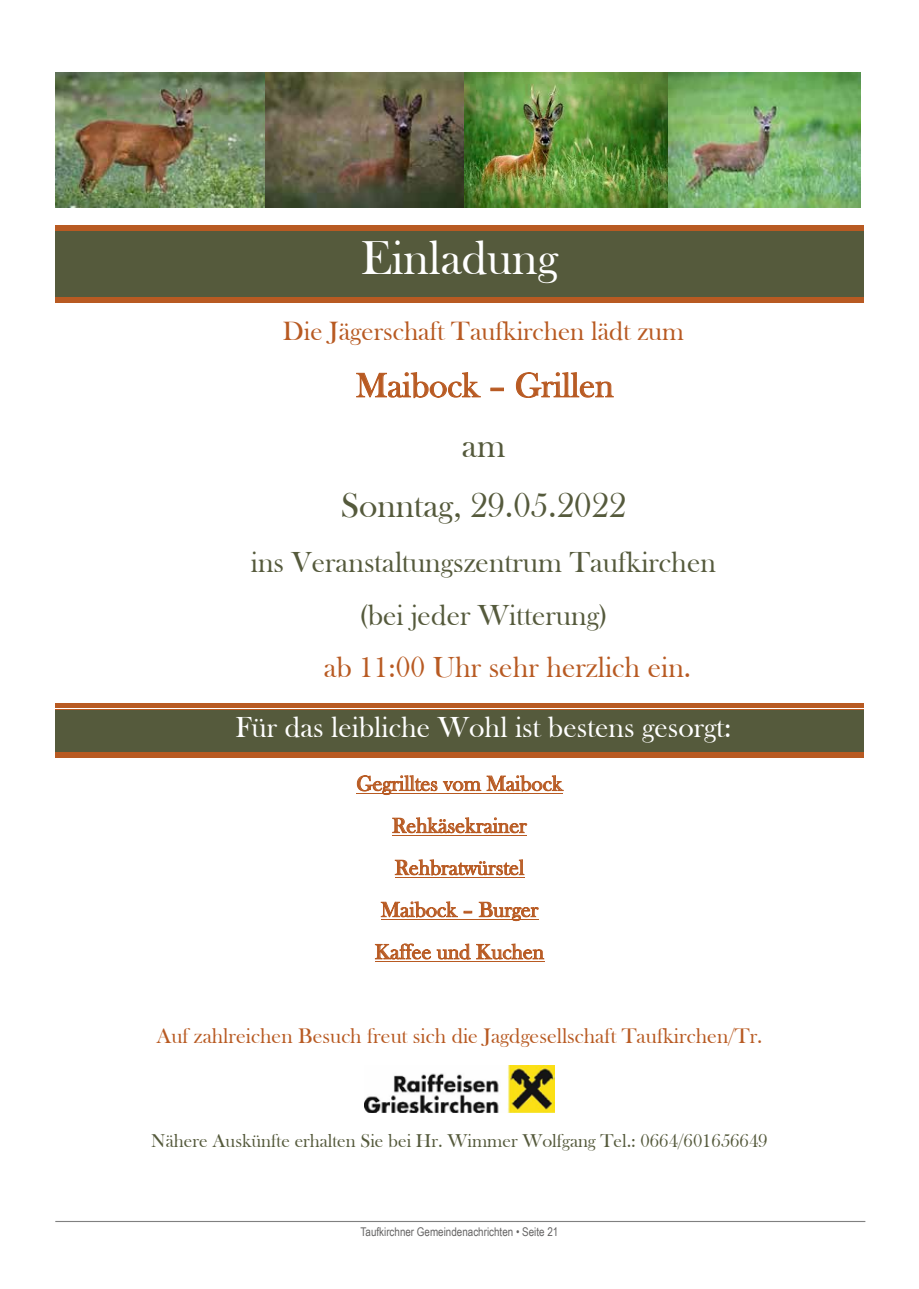
<style>
.page{position:relative;width:919px;height:1289px;background:#fff}
.page>*{position:absolute;margin:0;border:0;box-sizing:border-box;transform-origin:0 0}
.t1{font:48.9px "Bask Old Face";color:#fff}
.t2{font:35.4px/59.7px "Bask Old Face";color:#555a3c;text-align:center}
.t3{font:35.4px "Bask Old Face";color:#b85a22}
.t4{font:29.85px/52.8px "Bask Old Face";color:#555a3c;text-align:center}
.t5{font:29.85px "Bask Old Face";color:#fff}
.t6{font:29.85px "Bask Old Face";color:#b85a22}
.t7{font:27.15px "Bask Old Face";color:#b85a22}
.t8{font:21.6px/42px "Bask Old Face";color:#b85a22;text-align:center}
.t9{font:19.05px "Bask Old Face";color:#555a3c}
.t10{font:12px "Arial Narrow";color:#646363}
</style>
<div class="page">
<hr style="left:55px;top:1220px;width:810px;height:1px;background:#808080">
<div style="left:55px;top:231px;width:808px;height:65px;background:#555a3c"></div>
<hr style="left:55px;top:225px;width:808px;height:4px;background:#b85a22">
<hr style="left:55px;top:230px;width:808px;height:1px;background:#b85a22">
<div style="left:55px;top:298px;width:808px;height:5px;background:#b85a22"></div>
<hr style="left:55px;top:296px;width:808px;height:1px;background:#b85a22">
<div style="left:55px;top:709px;width:808px;height:42px;background:#555a3c"></div>
<hr style="left:55px;top:703px;width:808px;height:4px;background:#b85a22">
<hr style="left:55px;top:708px;width:808px;height:1px;background:#b85a22">
<hr style="left:55px;top:753px;width:808px;height:4px;background:#b85a22">
<hr style="left:55px;top:751px;width:808px;height:1px;background:#b85a22">
<hr style="left:356px;top:793px;width:206px;height:1px;background:#b85a22">
<hr style="left:392px;top:835px;width:134px;height:1px;background:#b85a22">
<hr style="left:395px;top:877px;width:129px;height:1px;background:#b85a22">
<hr style="left:381px;top:919px;width:157px;height:1px;background:#b85a22">
<hr style="left:375px;top:961px;width:169px;height:1px;background:#b85a22">
<img style="left:55px;top:72px;width:805px;height:136px">
<img style="left:364px;top:1065px;width:190px;height:47px">
<h1 class="t1" style="left:361px;top:231px;width:198px">Einladung</h1>
<p class="t7" style="left:283px;top:316px;width:402px">Die Jägerschaft Taufkirchen lädt zum</p>
<h2 class="t3" style="left:356px;top:365px;width:259px">Maibock – Grillen</h2>
<h2 class="t2" style="left:341px;top:416px;width:287px">am<br>Sonntag, 29.05.2022</h2>
<h3 class="t4" style="left:251px;top:536px;width:466px">ins Veranstaltungszentrum Taufkirchen (bei jeder Witterung)</h3>
<h3 class="t6" style="left:324px;top:650px;width:369px">ab 11:00 Uhr sehr herzlich ein.</h3>
<h3 class="t5" style="left:235px;top:711px;width:497px">Für das leibliche Wohl ist bestens gesorgt:</h3>
<p class="t8" style="left:356px;top:762px;width:208px">Gegrilltes vom Maibock<br>Rehkäsekrainer<br>Rehbratwürstel<br>Maibock – Burger<br>Kaffee und Kuchen</p>
<p class="t8" style="left:156px;top:1015px;width:607px">Auf zahlreichen Besuch freut sich die Jagdgesellschaft Taufkirchen/Tr.</p>
<p class="t9" style="left:151px;top:1130px;width:617px">Nähere Auskünfte erhalten Sie bei Hr. Wimmer Wolfgang Tel.: 0664/601656649</p>
<p class="t10" style="left:360px;top:1222px;width:199px">Taufkirchner Gemeindenachrichten • Seite 21</p>
</div>
